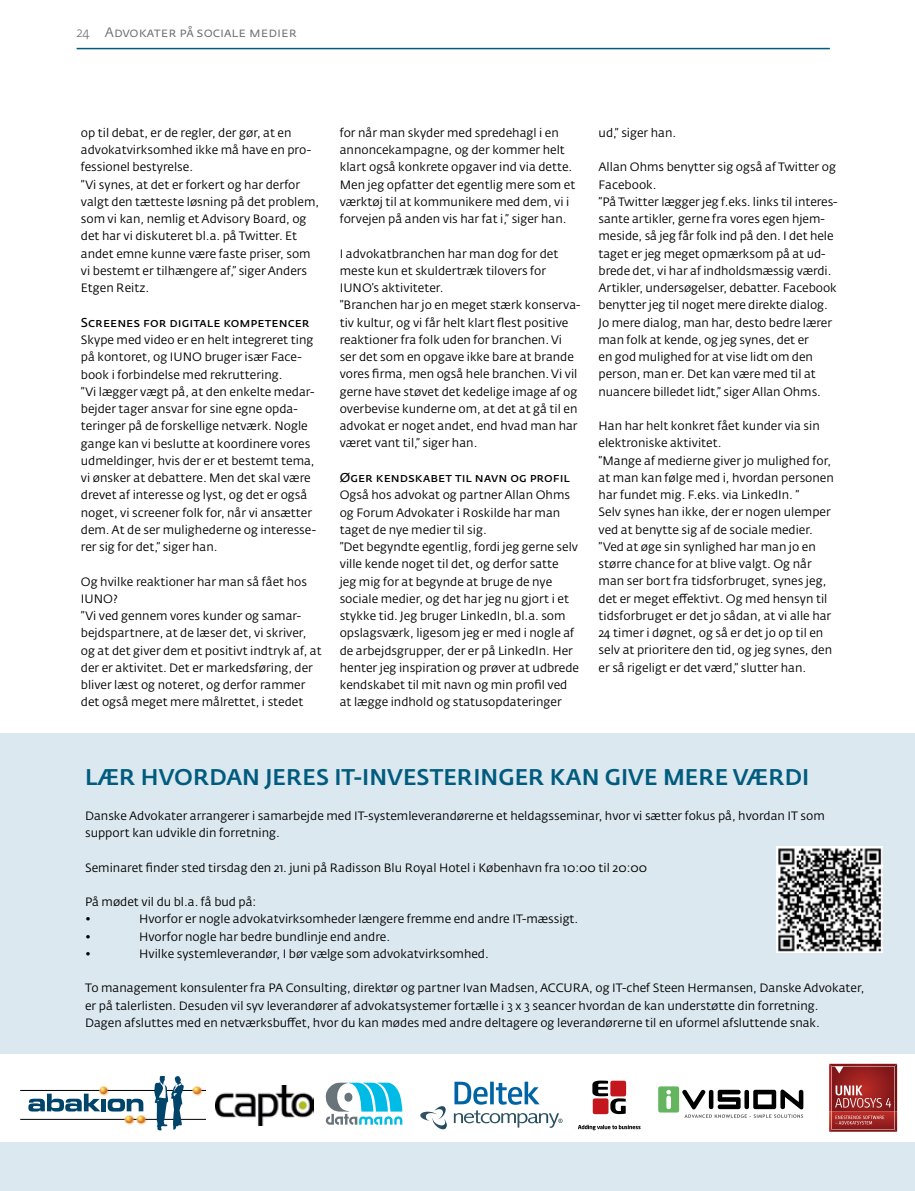
<style>
.page{position:relative;width:915px;height:1191px;background:#fff}
.page>*{position:absolute;margin:0;border:0;box-sizing:border-box;transform-origin:0 0}
.t1{font:500 22.5px "Fedra Sans Alt Std";color:#005b7e}
.t2{font:13.5px "Fedra Sans Alt Std";color:#6d6e71}
.t3{font:300 13.5px "Fedra Sans Alt Std";color:#6d6e71}
.t4{font:600 12.75px "Fedra Sans Alt Std";color:#000}
.t5{font:12px/17.2px "Fedra Sans Alt Std";color:#000}
</style>
<div class="page">
<hr style="left:77px;top:48px;width:752px;height:1px;background:#005b7e">
<div style="left:0;top:733px;width:914px;height:458px;background:#dbe8ef"></div>
<div style="left:0;top:1054px;width:914px;height:88px;background:#fff"></div>
<hr style="left:20px;top:1119px;width:185px;height:1px;background:#000">
<hr style="left:20px;top:1090px;width:185px;height:1px;background:#000">
<svg style="left:28px;top:1086px;width:119px;height:39px"></svg>
<svg style="left:192px;top:1086px;width:11px;height:10px"></svg>
<svg style="left:154px;top:1076px;width:30px;height:54px"></svg>
<img style="left:215px;top:1086px;width:98px;height:39px">
<svg style="left:326px;top:1082px;width:76px;height:42px"></svg>
<svg style="left:454px;top:1081px;width:85px;height:23px"></svg>
<div style="left:658px;top:1086px;width:21px;height:26px;background:#65b460;border-radius:2px"></div>
<svg style="left:666px;top:1089px;width:4px;height:20px"></svg>
<svg style="left:682px;top:1089px;width:121px;height:28px"></svg>
<svg style="left:829px;top:1063px;width:67px;height:68px;background:#a43c3b"></svg>
<svg style="left:578px;top:1124px;width:62px;height:6px"></svg>
<div style="left:610px;top:1080px;width:16px;height:16px;background:#c4161c;border-radius:2px"></div>
<svg style="left:592px;top:1080px;width:33px;height:34px"></svg>
<img style="left:435px;top:1120px;width:11px;height:9px">
<svg style="left:420px;top:1106px;width:25px;height:19px"></svg>
<svg style="left:453px;top:1110px;width:47px;height:13px"></svg>
<img style="left:501px;top:1113px;width:14px;height:10px">
<img style="left:517px;top:1113px;width:10px;height:14px">
<svg style="left:527px;top:1113px;width:21px;height:10px"></svg>
<img style="left:548px;top:1113px;width:11px;height:14px">
<svg style="left:558px;top:1118px;width:4px;height:5px"></svg>
<img style="left:776px;top:846px;width:106px;height:106px">
<p class="t3" style="left:77px;top:24px;width:15px">24</p>
<p class="t2" style="left:105px;top:24px;width:193px">Advokater på sociale medier</p>
<p class="t5" style="left:81px;top:124px;width:240px">op til debat, er de regler, der gør, at en advokatvirksomhed ikke må have en pro&shy;fessionel bestyrelse.<br>”Vi synes, at det er forkert og har derfor valgt den tætteste løsning på det problem, som vi kan, nemlig et Advisory Board, og det har vi diskuteret bl.a. på Twitter. Et andet emne kunne være faste priser, som vi bestemt er tilhængere af,” siger Anders Etgen Reitz.</p>
<p class="t4" style="left:81px;top:314px;width:230px">Screenes for digitale kompetencer</p>
<p class="t5" style="left:81px;top:331px;width:237px">Skype med video er en helt integreret ting på kontoret, og IUNO bruger især Face&shy;book i forbindelse med rekruttering.<br>”Vi lægger vægt på, at den enkelte medar&shy;bejder tager ansvar for sine egne opda&shy;teringer på de forskellige netværk. Nogle gange kan vi beslutte at koordinere vores udmeldinger, hvis der er et bestemt tema, vi ønsker at debattere. Men det skal være drevet af interesse og lyst, og det er også noget, vi screener folk for, når vi ansætter dem. At de ser mulighederne og interesse&shy;rer sig for det,” siger han.</p>
<p class="t5" style="left:81px;top:573px;width:242px">Og hvilke reaktioner har man så fået hos IUNO?<br>”Vi ved gennem vores kunder og samar&shy;bejdspartnere, at de læser det, vi skriver, og at det giver dem et positivt indtryk af, at der er aktivitet. Det er markedsføring, der bliver læst og noteret, og derfor rammer det også meget mere målrettet, i stedet</p>
<p class="t5" style="left:339px;top:124px;width:237px">for når man skyder med spredehagl i en annoncekampagne, og der kommer helt klart også konkrete opgaver ind via dette.<br>Men jeg opfatter det egentlig mere som et værktøj til at kommunikere med dem, vi i forvejen på anden vis har fat i,” siger han.</p>
<p class="t5" style="left:339px;top:245px;width:242px">I advokatbranchen har man dog for det meste kun et skuldertræk tilovers for IUNO’s aktiviteter.<br>”Branchen har jo en meget stærk konserva&shy;tiv kultur, og vi får helt klart flest positive reaktioner fra folk uden for branchen. Vi ser det som en opgave ikke bare at brande vores firma, men også hele branchen. Vi vil gerne have støvet det kedelige image af og overbevise kunderne om, at det at gå til en advokat er noget andet, end hvad man har været vant til,” siger han.</p>
<p class="t4" style="left:339px;top:470px;width:231px">Øger kendskabet til navn og profil</p>
<p class="t5" style="left:339px;top:486px;width:241px">Også hos advokat og partner Allan Ohms og Forum Advokater i Roskilde har man taget de nye medier til sig.<br>”Det begyndte egentlig, fordi jeg gerne selv ville kende noget til det, og derfor satte<br>jeg mig for at begynde at bruge de nye sociale medier, og det har jeg nu gjort i et stykke tid. Jeg bruger LinkedIn, bl.a. som opslagsværk, ligesom jeg er med i nogle af de arbejdsgrupper, der er på LinkedIn. Her henter jeg inspiration og prøver at udbrede kendskabet til mit navn og min profil ved at lægge indhold og statusopdateringer</p>
<p class="t5" style="left:598px;top:124px;width:79px">ud,” siger han.</p>
<p class="t5" style="left:598px;top:159px;width:240px">Allan Ohms benytter sig også af Twitter og Facebook.<br>”På Twitter lægger jeg f.eks. links til interes&shy;sante artikler, gerne fra vores egen hjem&shy;meside, så jeg får folk ind på den. I det hele taget er jeg meget opmærksom på at ud&shy;brede det, vi har af indholdsmæssig værdi.<br>Artikler, undersøgelser, debatter. Facebook benytter jeg til noget mere direkte dialog.<br>Jo mere dialog, man har, desto bedre lærer man folk at kende, og jeg synes, det er<br>en god mulighed for at vise lidt om den person, man er. Det kan være med til at nuancere billedet lidt,” siger Allan Ohms.</p>
<p class="t5" style="left:598px;top:417px;width:237px">Han har helt konkret fået kunder via sin elektroniske aktivitet.<br>”Mange af medierne giver jo mulighed for, at man kan følge med i, hvordan personen har fundet mig. F.eks. via LinkedIn. ”<br>Selv synes han ikke, der er nogen ulemper ved at benytte sig af de sociale medier. ”Ved at øge sin synlighed har man jo en større chance for at blive valgt. Og når man ser bort fra tidsforbruget, synes jeg, det er meget effektivt. Og med hensyn til tidsforbruget er det jo sådan, at vi alle har 24 timer i døgnet, og så er det jo op til en selv at prioritere den tid, og jeg synes, den er så rigeligt er det værd,” slutter han.</p>
<p class="t1" style="left:85px;top:763px;width:725px">LÆR HVORDAN JERES IT-INVESTERINGER KAN GIVE MERE VÆRDI</p>
<p class="t5" style="left:85px;top:807px;width:741px">Danske Advokater arrangerer i samarbejde med IT-systemleverandørerne et heldagsseminar, hvor vi sætter fokus på, hvordan IT som support kan udvikle din forretning.</p>
<p class="t5" style="left:85px;top:858px;width:563px">Seminaret finder sted tirsdag den 21. juni på Radisson Blu Royal Hotel i København fra 10:00 til 20:00</p>
<p class="t5" style="left:85px;top:893px;width:173px">På mødet vil du bl.a. få bud på: •</p>
<p class="t5" style="left:139px;top:910px;width:440px">Hvorfor er nogle advokatvirksomheder længere fremme end andre IT-mæssigt.</p>
<p class="t5" style="left:85px;top:927px;width:7px">•</p>
<p class="t5" style="left:139px;top:927px;width:252px">Hvorfor nogle har bedre bundlinje end andre.</p>
<p class="t5" style="left:85px;top:945px;width:7px">•</p>
<p class="t5" style="left:139px;top:945px;width:351px">Hvilke systemleverandør, I bør vælge som advokatvirksomhed.</p>
<p class="t5" style="left:85px;top:979px;width:780px">To management konsulenter fra PA Consulting, direktør og partner Ivan Madsen, ACCURA, og IT-chef Steen Hermansen, Danske Advokater, er på talerlisten. Desuden vil syv leverandører af advokatsystemer fortælle i 3 x 3 seancer hvordan de kan understøtte din forretning.<br>Dagen afsluttes med en netværksbuffet, hvor du kan mødes med andre deltagere og leverandørerne til en uformel afsluttende snak.</p>
</div>
